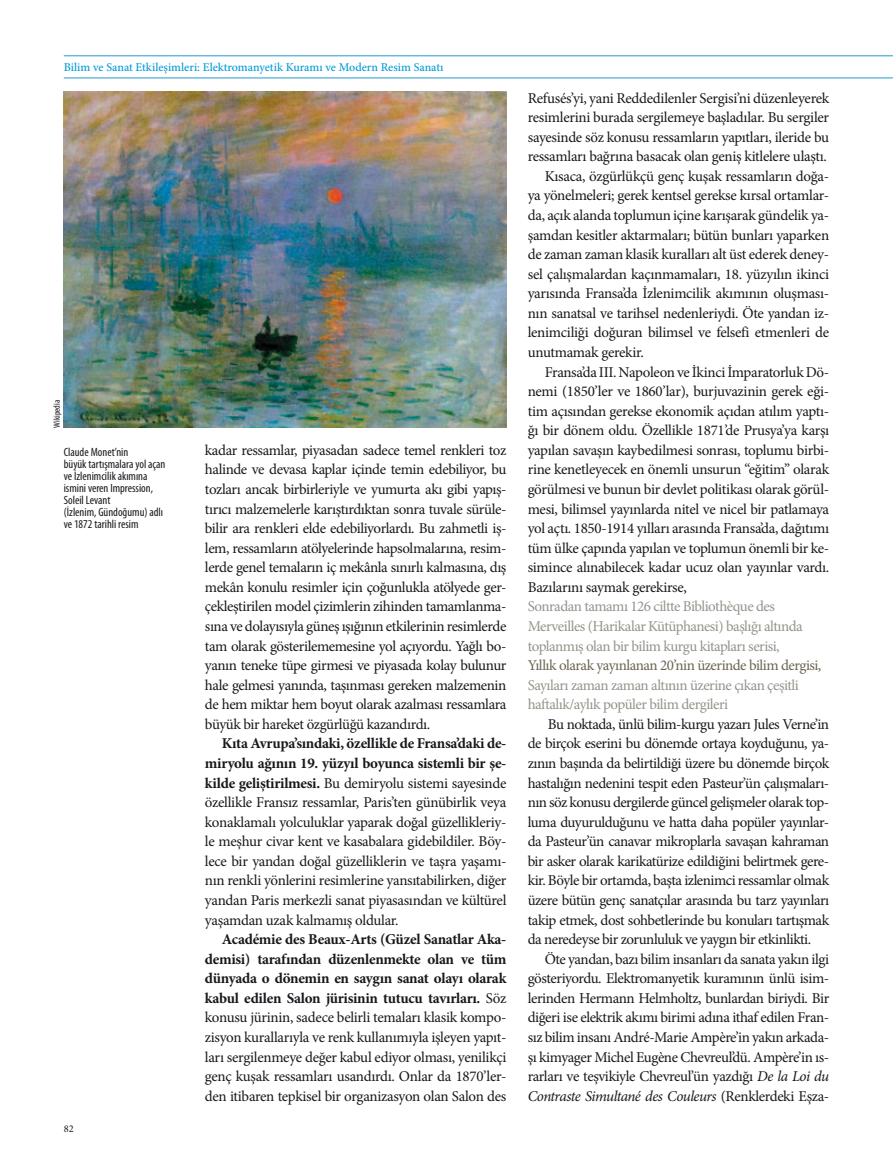
<style>
.page{position:relative;width:893px;height:1170px;background:#fff}
.page>*{position:absolute;margin:0;border:0;box-sizing:border-box;transform-origin:0 0}
.t1{font:15px/19.5px "Minion Pro";letter-spacing:-.02em;color:#1a171c;text-align:justify}
.t2{font:15px/19.5px "Minion Pro";letter-spacing:-.035em;color:#93948b}
.t3{font:15px "Minion Pro";letter-spacing:-.035em;color:#6d6452}
.t4{font:condensed 12px/12px "Myriad Pro";color:#1a171c}
.t5{font:500 12px "Minion Pro";color:#009bd5}
.t6{font:10.35px "Minion Pro";color:#1a171c}
.t7{font:condensed 9px "Myriad Pro";color:#1a171c}
.s1{font-weight:700}
.s2{font-style:italic}
</style>
<div class="page">
<hr style="left:64px;top:78px;width:829px;height:1px;background:#2699d1">
<hr style="left:64px;top:56px;width:829px;height:1px;background:#2699d1">
<img style="left:64px;top:91px;width:442px;height:336px">
<p class="t5" style="left:64px;top:59px;width:381px">Bilim ve Sanat Etkileşimleri: Elektromanyetik Kuramı ve Modern Resim Sanatı</p>
<p class="t7" style="left:51px;top:427px;width:29px;rotate:-90deg">Wikipedia</p>
<p class="t4" style="left:64px;top:446px;width:103px">Claude Monet’nin<br>büyük tartışmalara yol açan ve İzlenimcilik akımına ismini veren Impression,<br>Soleil Levant<br>(İzlenim, Gündoğumu) adlı ve 1872 tarihli resim</p>
<p class="t6" style="left:64px;top:1121px;width:11px">82</p>
<p class="t1" style="left:205px;top:440px;width:303px">kadar ressamlar, piyasadan sadece temel renkleri toz halinde ve devasa kaplar içinde temin edebiliyor, bu tozları ancak birbirleriyle ve yumurta akı gibi yapış&shy;tırıcı malzemelerle karıştırdıktan sonra tuvale sürüle&shy;bilir ara renkleri elde edebiliyorlardı. Bu zahmetli iş&shy;lem, ressamların atölyelerinde hapsolmalarına, resim&shy;lerde genel temaların iç mekânla sınırlı kalmasına, dış mekân konulu resimler için çoğunlukla atölyede ger&shy;çekleştirilen model çizimlerin zihinden tamamlanma&shy;sına ve dolayısıyla güneş ışığının etkilerinin resimlerde tam olarak gösterilememesine yol açıyordu. Yağlı bo&shy;yanın teneke tüpe girmesi ve piyasada kolay bulunur hale gelmesi yanında, taşınması gereken malzemenin de hem miktar hem boyut olarak azalması ressamlara büyük bir hareket özgürlüğü kazandırdı.</p>
<p class="t1" style="left:205px;top:733px;width:303px;text-indent:17px"><span class="s1">Kıta Avrupa’sındaki, özellikle de Fransa’daki de&shy;miryolu ağının 19. yüzyıl boyunca sistemli bir şe&shy;kilde geliştirilmesi.</span> Bu demiryolu sistemi sayesinde özellikle Fransız ressamlar, Paris’ten günübirlik veya konaklamalı yolculuklar yaparak doğal güzellikleriy&shy;le meşhur civar kent ve kasabalara gidebildiler. Böy&shy;lece bir yandan doğal güzelliklerin ve taşra yaşamı&shy;nın renkli yönlerini resimlerine yansıtabilirken, diğer yandan Paris merkezli sanat piyasasından ve kültürel yaşamdan uzak kalmamış oldular.</p>
<p class="t1" style="left:205px;top:929px;width:303px;text-indent:17px"><span class="s1">Académie des Beaux-Arts (Güzel Sanatlar Aka&shy;demisi) tarafından düzenlenmekte olan ve tüm dünyada o dönemin en saygın sanat olayı olarak kabul edilen Salon jürisinin tutucu tavırları.</span> Söz konusu jürinin, sadece belirli temaları klasik kompo&shy;zisyon kurallarıyla ve renk kullanımıyla işleyen yapıt&shy;ları sergilenmeye değer kabul ediyor olması, yenilikçi genç kuşak ressamları usandırdı. Onlar da 1870’ler&shy;den itibaren tepkisel bir organizasyon olan Salon des</p>
<p class="t1" style="left:528px;top:88px;width:303px">Refusés’yi, yani Reddedilenler Sergisi’ni düzenleyerek</p>
<p class="t1" style="left:528px;top:108px;width:303px">resimlerini burada sergilemeye başladılar. Bu sergiler</p>
<p class="t1" style="left:528px;top:127px;width:303px">sayesinde söz konusu ressamların yapıtları, ileride bu</p>
<p class="t1" style="left:528px;top:147px;width:301px">ressamları bağrına basacak olan geniş kitlelere ulaştı.</p>
<p class="t1" style="left:545px;top:166px;width:286px">Kısaca, özgürlükçü genç kuşak ressamların doğa-</p>
<p class="t1" style="left:528px;top:186px;width:303px">ya yönelmeleri; gerek kentsel gerekse kırsal ortamlar-</p>
<p class="t1" style="left:528px;top:205px;width:303px">da, açık alanda toplumun içine karışarak gündelik ya-</p>
<p class="t1" style="left:528px;top:225px;width:303px">şamdan kesitler aktarmaları; bütün bunları yaparken</p>
<p class="t1" style="left:528px;top:245px;width:303px">de zaman zaman klasik kuralları alt üst ederek deney-</p>
<p class="t1" style="left:528px;top:264px;width:303px">sel çalışmalardan kaçınmamaları, 18. yüzyılın ikinci</p>
<p class="t1" style="left:528px;top:284px;width:303px">yarısında Fransa’da İzlenimcilik akımının oluşması-</p>
<p class="t1" style="left:528px;top:303px;width:303px">nın sanatsal ve tarihsel nedenleriydi. Öte yandan iz-</p>
<p class="t1" style="left:528px;top:323px;width:303px">lenimciliği doğuran bilimsel ve felsefi etmenleri de</p>
<p class="t1" style="left:528px;top:342px;width:118px">unutmamak gerekir.</p>
<p class="t1" style="left:545px;top:362px;width:286px">Fransa’da III. Napoleon ve İkinci İmparatorluk Dö-</p>
<p class="t1" style="left:528px;top:381px;width:303px">nemi (1850’ler ve 1860’lar), burjuvazinin gerek eği-</p>
<p class="t1" style="left:528px;top:401px;width:303px">tim açısından gerekse ekonomik açıdan atılım yaptı-</p>
<p class="t1" style="left:528px;top:421px;width:303px">ğı bir dönem oldu. Özellikle 1871’de Prusya’ya karşı</p>
<p class="t1" style="left:528px;top:440px;width:303px">yapılan savaşın kaybedilmesi sonrası, toplumu birbi-</p>
<p class="t1" style="left:528px;top:460px;width:303px">rine kenetleyecek en önemli unsurun “eğitim” olarak</p>
<p class="t1" style="left:528px;top:479px;width:303px">görülmesi ve bunun bir devlet politikası olarak görül-</p>
<p class="t1" style="left:528px;top:499px;width:303px">mesi, bilimsel yayınlarda nitel ve nicel bir patlamaya</p>
<p class="t1" style="left:528px;top:518px;width:303px">yol açtı. 1850-1914 yılları arasında Fransa’da, dağıtımı</p>
<p class="t1" style="left:528px;top:538px;width:303px">tüm ülke çapında yapılan ve toplumun önemli bir ke-</p>
<p class="t1" style="left:528px;top:557px;width:303px">simince alınabilecek kadar ucuz olan yayınlar vardı.</p>
<p class="t1" style="left:528px;top:577px;width:161px">Bazılarını saymak gerekirse,</p>
<p class="t2" style="left:528px;top:597px;width:277px">Sonradan tamamı 126 ciltte Bibliothèque des<br>Merveilles (Harikalar Kütüphanesi) başlığı altında toplanmış olan bir bilim kurgu kitapları serisi,</p>
<p class="t3" style="left:528px;top:655px;width:295px">Yıllık olarak yayınlanan 20’nin üzerinde bilim dergisi,</p>
<p class="t2" style="left:528px;top:675px;width:273px">Sayıları zaman zaman altının üzerine çıkan çeşitli haftalık/aylık popüler bilim dergileri</p>
<p class="t1" style="left:528px;top:714px;width:303px;text-indent:20px">Bu noktada, ünlü bilim-kurgu yazarı Jules Verne’in de birçok eserini bu dönemde ortaya koyduğunu, ya&shy;zının başında da belirtildiği üzere bu dönemde birçok hastalığın nedenini tespit eden Pasteur’ün çalışmaları&shy;nın söz konusu dergilerde güncel gelişmeler olarak top&shy;luma duyurulduğunu ve hatta daha popüler yayınlar&shy;da Pasteur’ün canavar mikroplarla savaşan kahraman bir asker olarak karikatürize edildiğini belirtmek gere&shy;kir. Böyle bir ortamda, başta izlenimci ressamlar olmak üzere bütün genç sanatçılar arasında bu tarz yayınları takip etmek, dost sohbetlerinde bu konuları tartışmak da neredeyse bir zorunluluk ve yaygın bir etkinlikti.</p>
<p class="t1" style="left:528px;top:949px;width:303px;text-indent:17px">Öte yandan, bazı bilim insanları da sanata yakın ilgi gösteriyordu. Elektromanyetik kuramının ünlü isim&shy;lerinden Hermann Helmholtz, bunlardan biriydi. Bir diğeri ise elektrik akımı birimi adına ithaf edilen Fran&shy;sız bilim insanı André-Marie Ampère’in yakın arkada&shy;şı kimyager Michel Eugène Chevreul’dü. Ampère’in ıs&shy;rarları ve teşvikiyle Chevreul’ün yazdığı <span class="s2">De la Loi du Contraste Simultané des Couleurs</span> (Renklerdeki Eşza-</p>
</div>
